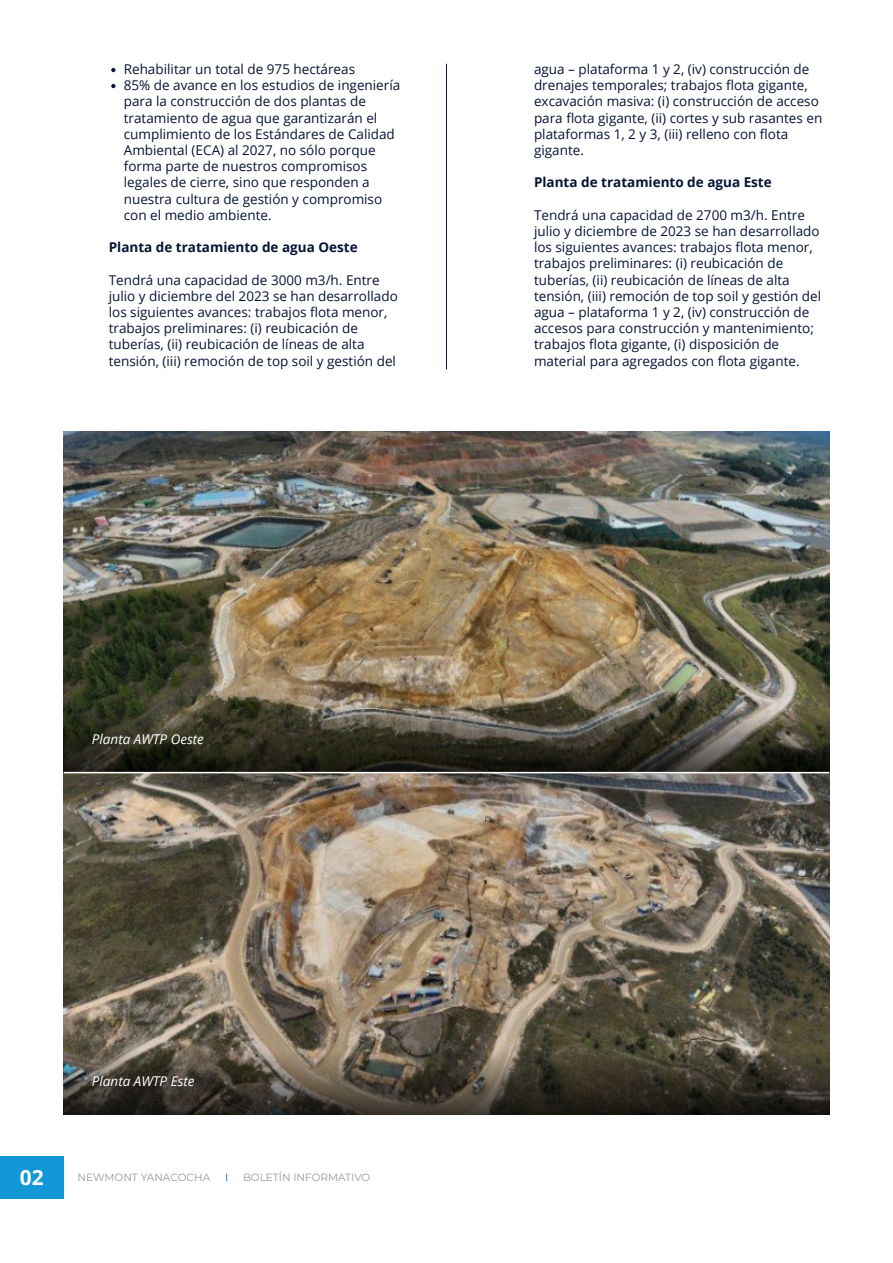
<style>
.page{position:relative;width:893px;height:1263px;background:#fff}
.page>*{position:absolute;margin:0;border:0;box-sizing:border-box;transform-origin:0 0}
.t1{font:700 21px "Open Sans";color:#fff}
.t2{font:13.5px/16.2px "Open Sans";color:#081436}
.t3{font:700 13.5px "Open Sans";color:#081436}
.t4{font:italic 13.5px "Open Sans";color:#fff}
.t5{font:10.5px "Montserrat";color:#95989d}
</style>
<div class="page">
<img style="left:64px;top:431px;width:765px;height:619px">
<svg style="left:64px;top:709px;width:765px;height:63px;background:#3a382c"></svg>
<div style="left:0;top:1157px;width:64px;height:42px;background:#1298d7"></div>
<hr style="left:64px;top:772px;width:765px;height:1px;background:#fff">
<svg style="left:64px;top:1050px;width:765px;height:64px;background:#433e33"></svg>
<hr style="left:446px;top:64px;width:1px;height:305px;background:#0b1536">
<svg style="left:111px;top:68px;width:4px;height:4px"></svg>
<svg style="left:111px;top:84px;width:4px;height:4px"></svg>
<p class="t2" style="left:124px;top:61px;width:278px">Rehabilitar un total de 975 hectáreas<br>85% de avance en los estudios de ingeniería para la construcción de dos plantas de tratamiento de agua que garantizarán el cumplimiento de los Estándares de Calidad Ambiental (ECA) al 2027, no sólo porque forma parte de nuestros compromisos legales de cierre, sino que responden a nuestra cultura de gestión y compromiso con el medio ambiente.</p>
<p class="t3" style="left:109px;top:238px;width:250px">Planta de tratamiento de agua Oeste</p>
<p class="t2" style="left:109px;top:271px;width:291px">Tendrá una capacidad de 3000 m3/h. Entre julio y diciembre del 2023 se han desarrollado los siguientes avances: trabajos flota menor, trabajos preliminares: (i) reubicación de tuberías, (ii) reubicación de líneas de alta tensión, (iii) remoción de top soil y gestión del</p>
<p class="t2" style="left:534px;top:61px;width:290px">agua – plataforma 1 y 2, (iv) construcción de drenajes temporales; trabajos flota gigante, excavación masiva: (i) construcción de acceso para flota gigante, (ii) cortes y sub rasantes en plataformas 1, 2 y 3, (iii) relleno con flota gigante.</p>
<p class="t3" style="left:534px;top:173px;width:239px">Planta de tratamiento de agua Este</p>
<p class="t2" style="left:534px;top:206px;width:289px">Tendrá una capacidad de 2700 m3/h. Entre julio y diciembre de 2023 se han desarrollado los siguientes avances: trabajos flota menor, trabajos preliminares: (i) reubicación de tuberías, (ii) reubicación de líneas de alta tensión, (iii) remoción de top soil y gestión del agua – plataforma 1 y 2, (iv) construcción de accesos para construcción y mantenimiento; trabajos flota gigante, (i) disposición de material para agregados con flota gigante.</p>
<p class="t4" style="left:92px;top:730px;width:114px">Planta AWTP Oeste</p>
<p class="t4" style="left:92px;top:1072px;width:104px">Planta AWTP Este</p>
<h1 class="t1" style="left:20px;top:1163px;width:25px">02</h1>
<p class="t5" style="left:78px;top:1170px;width:134px">NEWMONT YANACOCHA</p>
<p class="t5" style="left:243px;top:1170px;width:129px">BOLETÍN INFORMATIVO</p>
</div>
